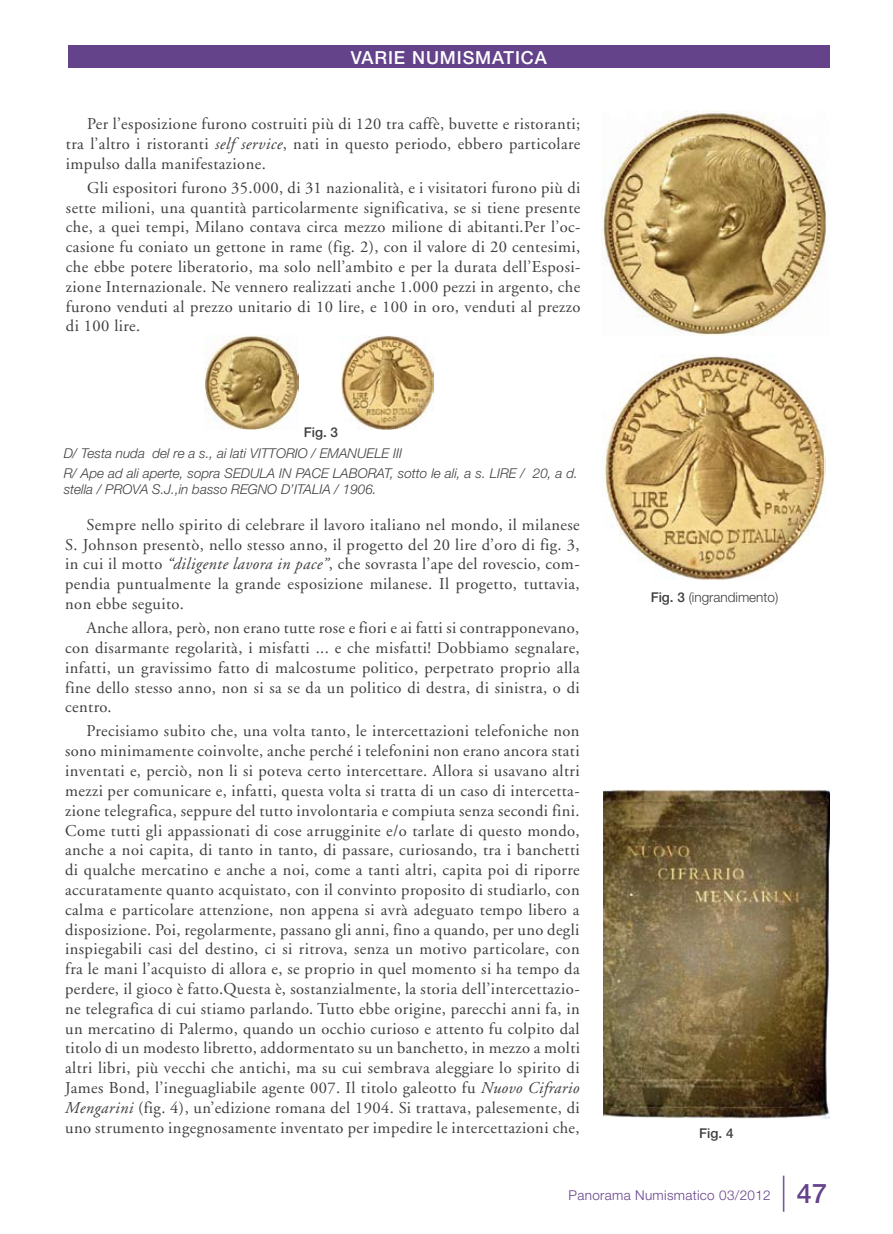
<style>
.page{position:relative;width:893px;height:1234px;background:#fff}
.page>*{position:absolute;margin:0;border:0;box-sizing:border-box;transform-origin:0 0}
.t1{font:100 36px "Helvetica Neue";color:#65438b}
.t2{font:500 27px "Helvetica Neue";color:#65438b}
.t3{font:500 18px "Helvetica Neue";letter-spacing:.05em;color:#fff}
.t4{font:16.5px/19.8px "Adobe Garamond";letter-spacing:.025em;color:#3e3e40;text-align:justify}
.t5{font:italic 300 13.5px/20.4px "Helvetica Neue";color:#3e3e40}
.t6{font:300 13.5px "Helvetica Neue";letter-spacing:.025em;color:#65438b}
.t7{font:300 13.5px "Helvetica Neue";color:#3e3e40}
.t8{font:500 13.5px "Helvetica Neue";color:#3e3e40}
.s1{font-style:italic}
.s2{font-weight:500}
</style>
<div class="page">
<img style="left:204px;top:335px;width:95px;height:94px">
<img style="left:340px;top:335px;width:94px;height:94px">
<img style="left:601px;top:111px;width:226px;height:224px">
<img style="left:602px;top:354px;width:224px;height:226px">
<img style="left:604px;top:789px;width:225px;height:330px">
<div style="left:68px;top:46px;width:761px;height:22px;background:#65438b"></div>
<p class="t3" style="left:351px;top:47px;width:198px">VARIE NUMISMATICA</p>
<p class="t4" style="left:66px;top:114px;width:516px;text-indent:21px">Per l’esposizione furono costruiti più di 120 tra caffè, buvette e ristoranti; tra l’altro i ristoranti <span class="s1">self service</span>, nati in questo periodo, ebbero particolare impulso dalla manifestazione.</p>
<p class="t4" style="left:66px;top:178px;width:516px;text-indent:21px">Gli espositori furono 35.000, di 31 nazionalità, e i visitatori furono più di sette milioni, una quantità particolarmente significativa, se si tiene presente che, a quei tempi, Milano contava circa mezzo milione di abitanti.Per l’oc&shy;casione fu coniato un gettone in rame (fig. 2), con il valore di 20 centesimi, che ebbe potere liberatorio, ma solo nell’ambito e per la durata dell’Esposi&shy;zione Internazionale. Ne vennero realizzati anche 1.000 pezzi in argento, che furono venduti al prezzo unitario di 10 lire, e 100 in oro, venduti al prezzo di 100 lire.</p>
<p class="t8" style="left:304px;top:424px;width:36px">Fig. 3</p>
<p class="t5" style="left:64px;top:442px;width:516px">D/ Testa nuda del re a s., ai lati VITTORIO / EMANUELE III<br>R/ Ape ad ali aperte, sopra SEDULA IN PACE LABORAT, sotto le ali, a s. LIRE / 20, a d.</p>
<p class="t5" style="left:64px;top:479px;width:314px">stella / PROVA S.J.,in basso REGNO D’ITALIA / 1906.</p>
<p class="t4" style="left:65px;top:515px;width:516px;text-indent:21px">Sempre nello spirito di celebrare il lavoro italiano nel mondo, il milanese S. Johnson presentò, nello stesso anno, il progetto del 20 lire d’oro di fig. 3, in cui il motto <span class="s1">“diligente lavora in pace”</span>, che sovrasta l’ape del rovescio, com&shy;pendia puntualmente la grande esposizione milanese. Il progetto, tuttavia, non ebbe seguito.</p>
<p class="t4" style="left:65px;top:618px;width:516px;text-indent:21px">Anche allora, però, non erano tutte rose e fiori e ai fatti si contrapponevano, con disarmante regolarità, i misfatti ... e che misfatti! Dobbiamo segnalare, infatti, un gravissimo fatto di malcostume politico, perpetrato proprio alla fine dello stesso anno, non si sa se da un politico di destra, di sinistra, o di centro.</p>
<p class="t4" style="left:65px;top:721px;width:516px;text-indent:21px">Precisiamo subito che, una volta tanto, le intercettazioni telefoniche non sono minimamente coinvolte, anche perché i telefonini non erano ancora stati inventati e, perciò, non li si poteva certo intercettare. Allora si usavano altri mezzi per comunicare e, infatti, questa volta si tratta di un caso di intercetta&shy;zione telegrafica, seppure del tutto involontaria e compiuta senza secondi fini.<br>Come tutti gli appassionati di cose arrugginite e/o tarlate di questo mondo, anche a noi capita, di tanto in tanto, di passare, curiosando, tra i banchetti di qualche mercatino e anche a noi, come a tanti altri, capita poi di riporre accuratamente quanto acquistato, con il convinto proposito di studiarlo, con calma e particolare attenzione, non appena si avrà adeguato tempo libero a disposizione. Poi, regolarmente, passano gli anni, fino a quando, per uno degli inspiegabili casi del destino, ci si ritrova, senza un motivo particolare, con fra le mani l’acquisto di allora e, se proprio in quel momento si ha tempo da perdere, il gioco è fatto.Questa è, sostanzialmente, la storia dell’intercettazio&shy;ne telegrafica di cui stiamo parlando. Tutto ebbe origine, parecchi anni fa, in un mercatino di Palermo, quando un occhio curioso e attento fu colpito dal titolo di un modesto libretto, addormentato su un banchetto, in mezzo a molti altri libri, più vecchi che antichi, ma su cui sembrava aleggiare lo spirito di James Bond, l’ineguagliabile agente 007. Il titolo galeotto fu <span class="s1">Nuovo Cifrario Mengarini</span> (fig. 4), un’edizione romana del 1904. Si trattava, palesemente, di uno strumento ingegnosamente inventato per impedire le intercettazioni che,</p>
<p class="t7" style="left:651px;top:589px;width:129px"><span class="s2">Fig. 3</span> (ingrandimento)</p>
<p class="t8" style="left:699px;top:1124px;width:36px">Fig. 4</p>
<p class="t6" style="left:569px;top:1186px;width:204px">Panorama Numismatico 03/2012</p>
<h1 class="t1" style="left:780px;top:1170px;width:9px">|</h1>
<h2 class="t2" style="left:797px;top:1176px;width:32px">47</h2>
</div>
